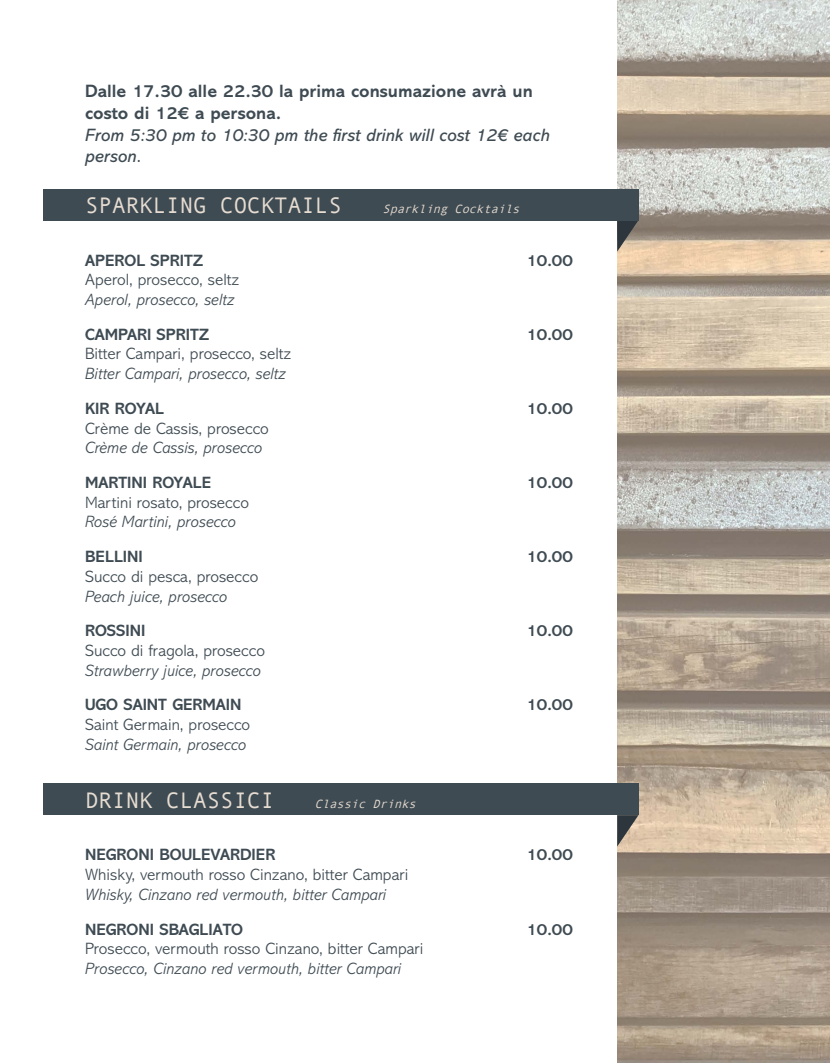
<style>
.page{position:relative;width:830px;height:1063px;background:#fff}
.page>*{position:absolute;margin:0;border:0;box-sizing:border-box;transform-origin:0 0}
.t1{font:22.5px "Andale Mono";color:#e6dcd1}
.t2{font:700 18px/21.6px "Abadi MT Std";color:#3f4b53}
.t3{font:italic 18px/21.6px "Abadi MT Std";color:#3f4b53}
.t4{font:300 16.5px "Abadi MT Std";color:#3f4b53}
.t5{font:italic 300 16.5px "Abadi MT Std";color:#3f4b53}
.t6{font:700 16.5px "Abadi MT Std";color:#3f4b53}
.t7{font:italic 12px "Andale Mono";color:#e6dcd1}
</style>
<div class="page">
<img style="left:617px;top:0;width:212px;height:1063px">
<svg style="left:617px;top:815px;width:21px;height:32px"></svg>
<div style="left:43px;top:784px;width:595px;height:31px;background:#3f4b53"></div>
<svg style="left:617px;top:220px;width:21px;height:32px"></svg>
<div style="left:43px;top:189px;width:595px;height:31px;background:#3f4b53"></div>
<p class="t2" style="left:85px;top:81px;width:449px">Dalle 17.30 alle 22.30 la prima consumazione avrà un costo di 12€ a persona.</p>
<p class="t3" style="left:85px;top:124px;width:466px">From 5:30 pm to 10:30 pm the first drink will cost 12€ each person.</p>
<h1 class="t1" style="left:85px;top:190px;width:258px">SPARKLING COCKTAILS</h1>
<p class="t7" style="left:382px;top:201px;width:142px">Sparkling Cocktails</p>
<p class="t6" style="left:85px;top:250px;width:120px">APEROL SPRITZ</p>
<p class="t4" style="left:85px;top:271px;width:156px">Aperol, prosecco, seltz</p>
<p class="t5" style="left:85px;top:291px;width:151px">Aperol, prosecco, seltz</p>
<p class="t6" style="left:85px;top:325px;width:126px">CAMPARI SPRITZ</p>
<p class="t4" style="left:85px;top:345px;width:208px">Bitter Campari, prosecco, seltz</p>
<p class="t5" style="left:85px;top:365px;width:202px">Bitter Campari, prosecco, seltz</p>
<p class="t6" style="left:85px;top:399px;width:80px">KIR ROYAL</p>
<p class="t4" style="left:85px;top:419px;width:185px">Crème de Cassis, prosecco</p>
<p class="t5" style="left:85px;top:439px;width:179px">Crème de Cassis, prosecco</p>
<p class="t6" style="left:85px;top:473px;width:127px">MARTINI ROYALE</p>
<p class="t4" style="left:85px;top:493px;width:165px">Martini rosato, prosecco</p>
<p class="t5" style="left:85px;top:513px;width:152px">Rosé Martini, prosecco</p>
<p class="t6" style="left:85px;top:547px;width:59px">BELLINI</p>
<p class="t4" style="left:85px;top:567px;width:175px">Succo di pesca, prosecco</p>
<p class="t5" style="left:85px;top:587px;width:144px">Peach juice, prosecco</p>
<p class="t6" style="left:85px;top:621px;width:62px">ROSSINI</p>
<p class="t4" style="left:85px;top:641px;width:181px">Succo di fragola, prosecco</p>
<p class="t5" style="left:85px;top:661px;width:177px">Strawberry juice, prosecco</p>
<p class="t6" style="left:85px;top:695px;width:158px">UGO SAINT GERMAIN</p>
<p class="t4" style="left:85px;top:715px;width:166px">Saint Germain, prosecco</p>
<p class="t5" style="left:85px;top:735px;width:163px">Saint Germain, prosecco</p>
<h1 class="t1" style="left:85px;top:785px;width:190px">DRINK CLASSICI</h1>
<p class="t7" style="left:315px;top:796px;width:106px">Classic Drinks</p>
<p class="t6" style="left:526px;top:251px;width:48px">10.00</p>
<p class="t6" style="left:526px;top:325px;width:48px">10.00</p>
<p class="t6" style="left:526px;top:399px;width:48px">10.00</p>
<p class="t6" style="left:526px;top:473px;width:48px">10.00</p>
<p class="t6" style="left:526px;top:547px;width:48px">10.00</p>
<p class="t6" style="left:526px;top:621px;width:48px">10.00</p>
<p class="t6" style="left:526px;top:695px;width:48px">10.00</p>
<p class="t6" style="left:85px;top:845px;width:192px">NEGRONI BOULEVARDIER</p>
<p class="t4" style="left:85px;top:866px;width:324px">Whisky, vermouth rosso Cinzano, bitter Campari</p>
<p class="t5" style="left:85px;top:886px;width:302px">Whisky, Cinzano red vermouth, bitter Campari</p>
<p class="t6" style="left:85px;top:920px;width:159px">NEGRONI SBAGLIATO</p>
<p class="t4" style="left:85px;top:940px;width:339px">Prosecco, vermouth rosso Cinzano, bitter Campari</p>
<p class="t5" style="left:85px;top:960px;width:317px">Prosecco, Cinzano red vermouth, bitter Campari</p>
<p class="t6" style="left:526px;top:845px;width:48px">10.00</p>
<p class="t6" style="left:526px;top:920px;width:48px">10.00</p>
</div>
